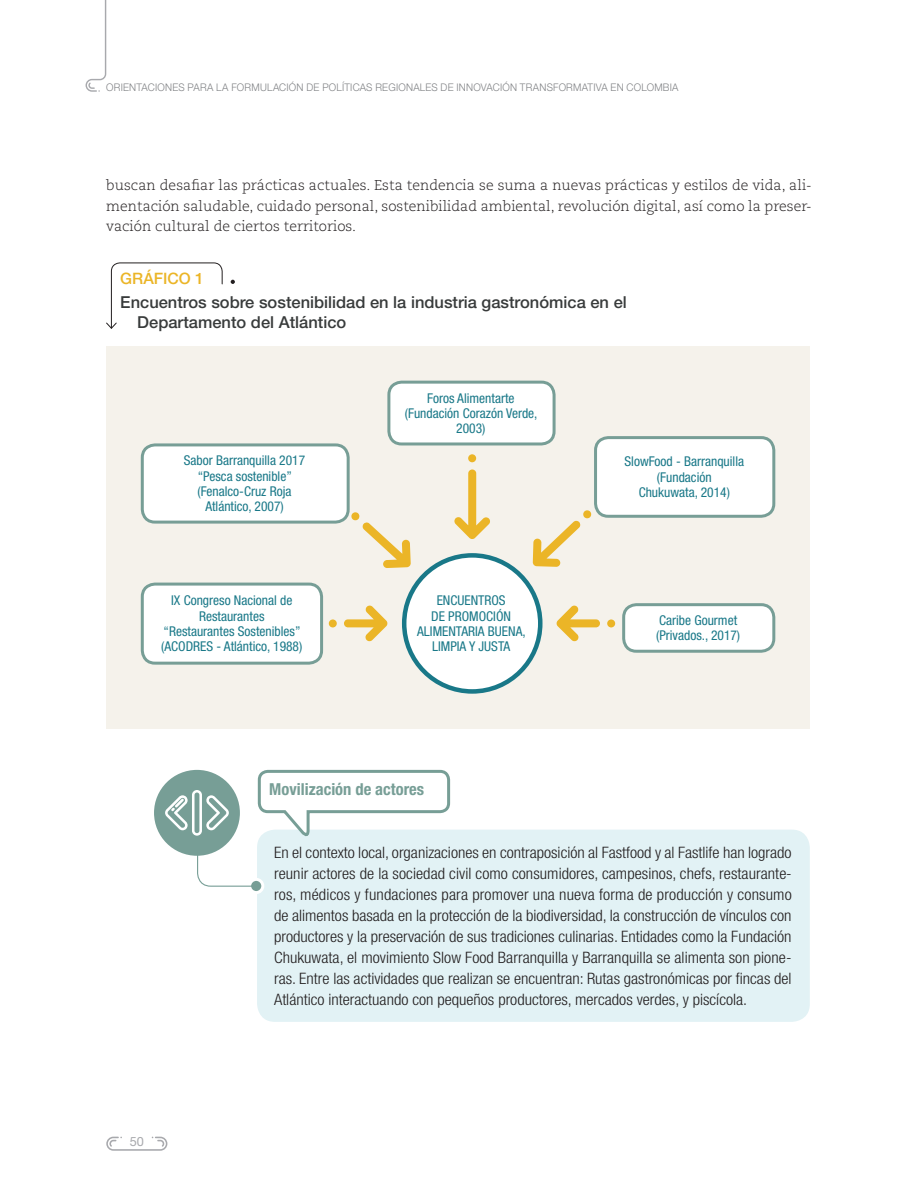
<style>
.page{position:relative;width:918px;height:1188px;background:#fff}
.page>*{position:absolute;margin:0;border:0;box-sizing:border-box;transform-origin:0 0}
.Sub_1{font:500 16.5px/20.2px "Helvetica Neue LT Std";color:#383b3b}
.Rec_sub1{font:700 condensed 16.5px "Helvetica Neue LT Std";color:#779e96}
.Rec_texto{font:300 condensed 15.75px/21px "Helvetica Neue LT Std";color:#231f20;text-align:justify;scale:1.05 1}
.Sub_1-2{font:500 15.75px "Helvetica Neue LT Std";color:#ebb527}
.texto{font:300 14.25px/20.2px "Caecilia LT Std";color:#231f20;text-align:justify}
.Diagrama_te1{font:condensed 13.5px/15.3px "Helvetica Neue LT Std";color:#197888;text-align:center}
.t1{font:12.75px "Helvetica Neue LT Std";color:#a8a9ad}
.t2{font:300 10.5px "Helvetica Neue LT Std";letter-spacing:.025em;color:#808285;scale:.95 1}
</style>
<div class="page">
<svg style="left:106px;top:1137px;width:61px;height:14px"></svg>
<svg style="left:86px;top:0;width:20px;height:92px"></svg>
<div style="left:106px;top:346px;width:704px;height:382px;background:#f5f2eb"></div>
<svg style="left:351px;top:512px;width:60px;height:56px"></svg>
<div style="left:404px;top:555px;width:136px;height:136px;background:#fff;border-radius:50%"></div>
<div style="left:402px;top:553px;width:141px;height:141px;border:4px solid #197888;border-radius:50%"></div>
<div style="left:142px;top:584px;width:180px;height:79px;background:#fff;border-radius:13px"></div>
<div style="left:141px;top:583px;width:182px;height:82px;border:3px solid #779e96;border-radius:13px"></div>
<div style="left:142px;top:445px;width:206px;height:77px;background:#fff;border-radius:13px"></div>
<div style="left:141px;top:443px;width:209px;height:81px;border:3px solid #779e96;border-radius:13px"></div>
<div style="left:389px;top:382px;width:165px;height:62px;background:#fff;border-radius:13px"></div>
<div style="left:387px;top:381px;width:169px;height:64px;border:3px solid #779e96;border-radius:13px"></div>
<div style="left:624px;top:605px;width:150px;height:46px;background:#fff;border-radius:13px"></div>
<div style="left:622px;top:603px;width:153px;height:50px;border:3px solid #779e96;border-radius:13px"></div>
<div style="left:596px;top:438px;width:178px;height:78px;background:#fff;border-radius:13px"></div>
<div style="left:594px;top:436px;width:181px;height:82px;border:3px solid #779e96;border-radius:13px"></div>
<svg style="left:329px;top:605px;width:59px;height:37px"></svg>
<svg style="left:556px;top:605px;width:59px;height:37px"></svg>
<svg style="left:454px;top:454px;width:36px;height:85px"></svg>
<svg style="left:533px;top:510px;width:59px;height:57px"></svg>
<svg style="left:106px;top:262px;width:117px;height:67px"></svg>
<svg style="left:231px;top:280px;width:4px;height:4px"></svg>
<div style="left:257px;top:830px;width:553px;height:192px;background:#e2f2f5;border-radius:18px"></div>
<svg style="left:257px;top:769px;width:195px;height:70px"></svg>
<div style="left:250px;top:879px;width:13px;height:14px;background:#779e96;border-radius:50%"></div>
<div style="left:248px;top:878px;width:16px;height:16px;border:3px solid #fff;border-radius:50%"></div>
<svg style="left:197px;top:851px;width:61px;height:36px"></svg>
<div style="left:154px;top:770px;width:86px;height:86px;background:#779e96;border-radius:50%"></div>
<svg style="left:165px;top:790px;width:64px;height:46px"></svg>
<p class="t2" style="left:106px;top:81px;width:604px">ORIENTACIONES PARA LA FORMULACIÓN DE POLÍTICAS REGIONALES DE INNOVACIÓN TRANSFORMATIVA EN COLOMBIA</p>
<p class="texto" style="left:106px;top:176px;width:707px">buscan desafiar las prácticas actuales. Esta tendencia se suma a nuevas prácticas y estilos de vida, ali&shy;mentación saludable, cuidado personal, sostenibilidad ambiental, revolución digital, así como la preser&shy;vación cultural de ciertos territorios.</p>
<p class="Sub_1-2" style="left:120px;top:269px;width:85px">GRÁFICO 1</p>
<p class="Sub_1" style="left:137px;top:292px;width:491px;text-indent:-17px">Encuentros sobre sostenibilidad en la industria gastronómica en el<br>Departamento del Atlántico</p>
<p class="Diagrama_te1" style="left:184px;top:453px;width:123px">Sabor Barranquilla 2017</p>
<p class="Diagrama_te1" style="left:198px;top:468px;width:96px">“Pesca sostenible”</p>
<p class="Diagrama_te1" style="left:198px;top:483px;width:95px">(Fenalco-Cruz Roja<br>Atlántico, 2007)</p>
<p class="Diagrama_te1" style="left:171px;top:593px;width:123px">IX Congreso Nacional de<br>Restaurantes</p>
<p class="Diagrama_te1" style="left:161px;top:624px;width:143px;text-align:left">“Restaurantes Sostenibles” (ACODRES - Atlántico, 1988)</p>
<p class="Diagrama_te1" style="left:427px;top:390px;width:89px">Foros Alimentarte</p>
<p class="Diagrama_te1" style="left:405px;top:405px;width:134px">(Fundación Corazón Verde,<br>2003)</p>
<p class="Diagrama_te1" style="left:417px;top:593px;width:110px">ENCUENTROS<br>DE PROMOCIÓN<br>ALIMENTARIA BUENA,<br>LIMPIA Y JUSTA</p>
<p class="Rec_sub1" style="left:269px;top:779px;width:156px">Movilización de actores</p>
<p class="Diagrama_te1" style="left:625px;top:454px;width:121px">SlowFood - Barranquilla (Fundación<br>Chukuwata, 2014)</p>
<p class="Diagrama_te1" style="left:656px;top:613px;width:86px;text-align:left">Caribe Gourmet (Privados., 2017)</p>
<p class="t1" style="left:130px;top:1134px;width:16px">50</p>
<p class="Rec_texto" style="left:274px;top:842px;width:495px">En el contexto local, organizaciones en contraposición al Fastfood y al Fastlife han logrado reunir actores de la sociedad civil como consumidores, campesinos, chefs, restaurante&shy;ros, médicos y fundaciones para promover una nueva forma de producción y consumo de alimentos basada en la protección de la biodiversidad, la construcción de vínculos con productores y la preservación de sus tradiciones culinarias. Entidades como la Fundación Chukuwata, el movimiento Slow Food Barranquilla y Barranquilla se alimenta son pione&shy;ras. Entre las actividades que realizan se encuentran: Rutas gastronómicas por fincas del Atlántico interactuando con pequeños productores, mercados verdes, y piscícola.</p>
</div>
